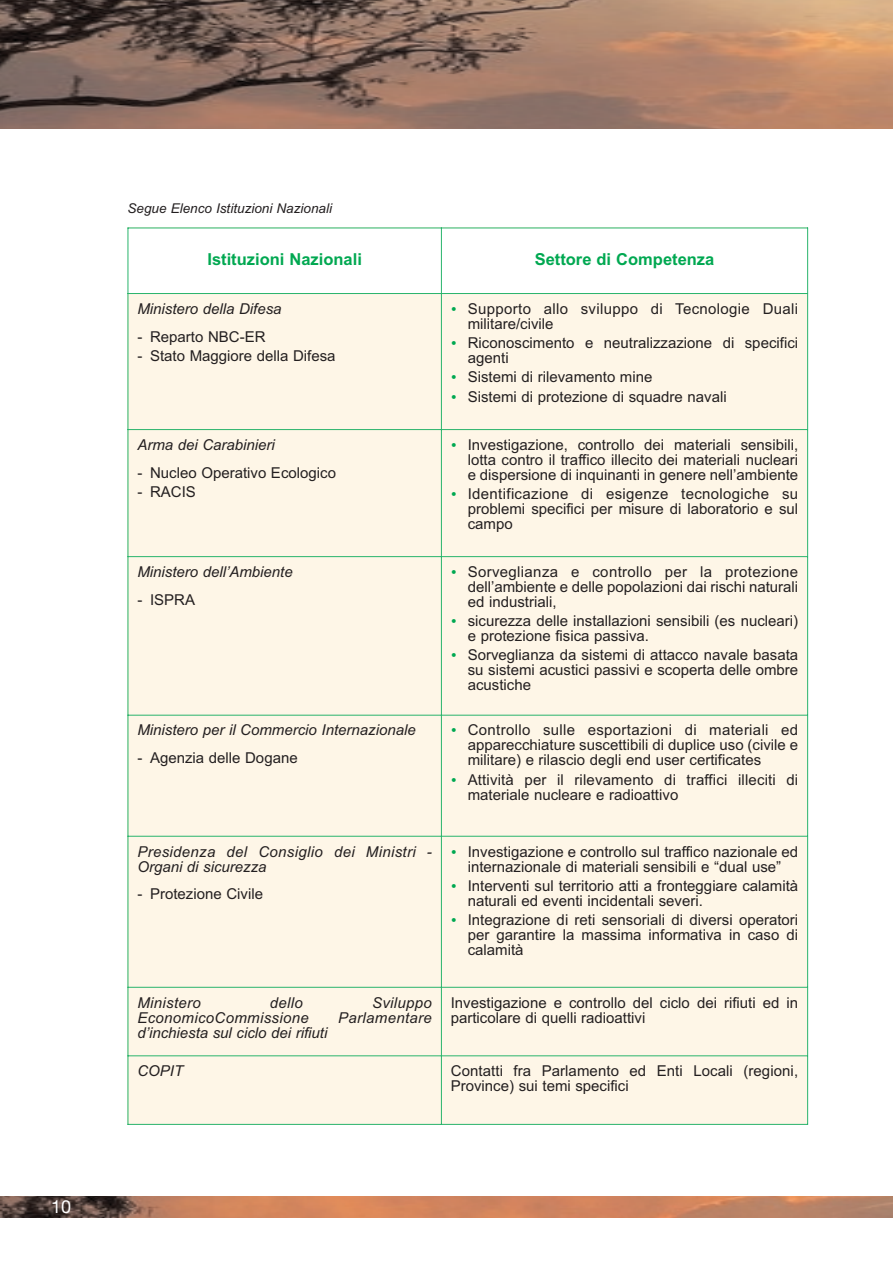
<style>
.page{position:relative;width:893px;height:1263px;background:#fff}
.page>*{position:absolute;margin:0;border:0;box-sizing:border-box;transform-origin:0 0}
.t1{font:18px "Helvetica Neue";color:#fff}
.t2{font:700 16.5px "Arial";color:#00a851}
.t3{font:15px/15px "Arial";color:#231f20}
.t4{font:italic 15px "Arial";color:#231f20}
.t5{font:italic 15px/15px "Arial";letter-spacing:.02em;color:#231f20}
.t6{font:15px/15px "Arial";letter-spacing:.02em;color:#231f20}
.t7{font:italic 13.5px "Arial";color:#231f20}
.s1{color:#00a851}
</style>
<div class="page">
<svg style="left:0;top:1196px;width:892px;height:21px;background:#b8795a"></svg>
<img style="left:0;top:0;width:892px;height:129px">
<div style="left:128px;top:294px;width:313px;height:136px;background:#fef6e7"></div>
<div style="left:441px;top:294px;width:367px;height:136px;background:#fef6e7"></div>
<div style="left:128px;top:430px;width:313px;height:127px;background:#fef6e7"></div>
<div style="left:441px;top:430px;width:367px;height:127px;background:#fef6e7"></div>
<div style="left:128px;top:557px;width:313px;height:158px;background:#fef6e7"></div>
<div style="left:441px;top:557px;width:367px;height:158px;background:#fef6e7"></div>
<div style="left:128px;top:715px;width:313px;height:121px;background:#fef6e7"></div>
<div style="left:441px;top:715px;width:367px;height:121px;background:#fef6e7"></div>
<div style="left:128px;top:836px;width:313px;height:151px;background:#fef6e7"></div>
<div style="left:441px;top:836px;width:367px;height:151px;background:#fef6e7"></div>
<div style="left:128px;top:987px;width:313px;height:69px;background:#fef6e7"></div>
<div style="left:441px;top:987px;width:367px;height:69px;background:#fef6e7"></div>
<div style="left:128px;top:1056px;width:313px;height:69px;background:#fef6e7"></div>
<div style="left:441px;top:1056px;width:367px;height:69px;background:#fef6e7"></div>
<hr style="left:128px;top:228px;width:1px;height:897px;background:#29b46c">
<hr style="left:441px;top:228px;width:1px;height:897px;background:#29b46c">
<hr style="left:807px;top:228px;width:1px;height:897px;background:#29b46c">
<hr style="left:128px;top:228px;width:680px;height:1px;background:#29b46c">
<hr style="left:128px;top:293px;width:680px;height:1px;background:#29b46c">
<hr style="left:128px;top:429px;width:680px;height:1px;background:#29b46c">
<hr style="left:128px;top:556px;width:680px;height:1px;background:#29b46c">
<hr style="left:128px;top:715px;width:680px;height:1px;background:#29b46c">
<hr style="left:128px;top:836px;width:680px;height:1px;background:#29b46c">
<hr style="left:128px;top:987px;width:680px;height:1px;background:#29b46c">
<hr style="left:128px;top:1055px;width:680px;height:1px;background:#29b46c">
<hr style="left:128px;top:1124px;width:680px;height:1px;background:#29b46c">
<p class="t1" style="left:51px;top:1200px;width:22px">10</p>
<p class="t7" style="left:128px;top:203px;width:206px">Segue Elenco Istituzioni Nazionali</p>
<p class="t2" style="left:207px;top:253px;width:156px">Istituzioni Nazionali</p>
<p class="t2" style="left:535px;top:253px;width:181px">Settore di Competenza</p>
<p class="t4" style="left:137px;top:303px;width:146px">Ministero della Difesa</p>
<p class="t3" style="left:137px;top:330px;width:130px">- Reparto NBC-ER</p>
<p class="t3" style="left:137px;top:350px;width:200px">- Stato Maggiore della Difesa</p>
<p class="t6" style="left:468px;top:303px;width:332px;text-indent:-17px"><span class="s1">•</span> Supporto allo sviluppo di Tecnologie Duali militare/civile</p>
<p class="t3" style="left:468px;top:337px;width:332px;text-indent:-17px"><span class="s1">•</span> Riconoscimento e neutralizzazione di specifici agenti</p>
<p class="t3" style="left:451px;top:371px;width:203px"><span class="s1">•</span> Sistemi di rilevamento mine</p>
<p class="t3" style="left:451px;top:390px;width:277px"><span class="s1">•</span> Sistemi di protezione di squadre navali</p>
<p class="t4" style="left:137px;top:439px;width:139px">Arma dei Carabinieri</p>
<p class="t3" style="left:137px;top:466px;width:200px">- Nucleo Operativo Ecologico</p>
<p class="t3" style="left:137px;top:486px;width:60px">- RACIS</p>
<p class="t3" style="left:468px;top:439px;width:332px;text-align:justify;text-indent:-17px"><span class="s1">•</span> Investigazione, controllo dei materiali sensibili, lotta contro il traffico illecito dei materiali nucleari e dispersione di inquinanti in genere nell’ambiente</p>
<p class="t3" style="left:468px;top:488px;width:332px;text-align:justify;text-indent:-17px"><span class="s1">•</span> Identificazione di esigenze tecnologiche su problemi specifici per misure di laboratorio e sul campo</p>
<p class="t4" style="left:137px;top:566px;width:157px">Ministero dell’Ambiente</p>
<p class="t3" style="left:137px;top:593px;width:59px">- ISPRA</p>
<p class="t3" style="left:468px;top:566px;width:332px;text-align:justify;text-indent:-17px"><span class="s1">•</span> Sorveglianza e controllo per la protezione dell’ambiente e delle popolazioni dai rischi naturali ed industriali,</p>
<p class="t3" style="left:468px;top:615px;width:332px;text-indent:-17px"><span class="s1">•</span> sicurezza delle installazioni sensibili (es nucleari) e protezione fisica passiva.</p>
<p class="t3" style="left:468px;top:649px;width:332px;text-align:justify;text-indent:-17px"><span class="s1">•</span> Sorveglianza da sistemi di attacco navale basata su sistemi acustici passivi e scoperta delle ombre acustiche</p>
<p class="t4" style="left:137px;top:725px;width:280px">Ministero per il Commercio Internazionale</p>
<p class="t3" style="left:137px;top:752px;width:162px">- Agenzia delle Dogane</p>
<p class="t3" style="left:468px;top:724px;width:332px;text-align:justify;text-indent:-17px"><span class="s1">•</span> Controllo sulle esportazioni di materiali ed apparecchiature suscettibili di duplice uso (civile e militare) e rilascio degli end user certificates</p>
<p class="t3" style="left:468px;top:773px;width:332px;text-indent:-17px"><span class="s1">•</span> Attività per il rilevamento di traffici illeciti di materiale nucleare e radioattivo</p>
<p class="t5" style="left:137px;top:845px;width:296px">Presidenza del Consiglio dei Ministri -<br>Organi di sicurezza</p>
<p class="t3" style="left:137px;top:888px;width:127px">- Protezione Civile</p>
<p class="t3" style="left:451px;top:845px;width:349px;text-align:center"><span class="s1">•</span> Investigazione e controllo sul traffico nazionale ed internazionale di materiali sensibili e “dual use”</p>
<p class="t3" style="left:468px;top:879px;width:332px;text-indent:-17px"><span class="s1">•</span> Interventi sul territorio atti a fronteggiare calamità naturali ed eventi incidentali severi.</p>
<p class="t3" style="left:468px;top:914px;width:332px;text-align:justify;text-indent:-17px"><span class="s1">•</span> Integrazione di reti sensoriali di diversi operatori per garantire la massima informativa in caso di calamità</p>
<p class="t5" style="left:137px;top:996px;width:65px">Ministero</p>
<p class="t4" style="left:270px;top:997px;width:35px">dello</p>
<p class="t5" style="left:372px;top:996px;width:61px">Sviluppo</p>
<p class="t5" style="left:137px;top:1011px;width:173px">EconomicoCommissione</p>
<p class="t5" style="left:338px;top:1011px;width:95px">Parlamentare</p>
<p class="t4" style="left:137px;top:1027px;width:192px">d’inchiesta sul ciclo dei rifiuti</p>
<p class="t3" style="left:451px;top:996px;width:349px">Investigazione e controllo del ciclo dei rifiuti ed in particolare di quelli radioattivi</p>
<p class="t4" style="left:137px;top:1065px;width:47px">COPIT</p>
<p class="t3" style="left:451px;top:1065px;width:349px">Contatti fra Parlamento ed Enti Locali (regioni,<br>Province) sui temi specifici</p>
</div>
